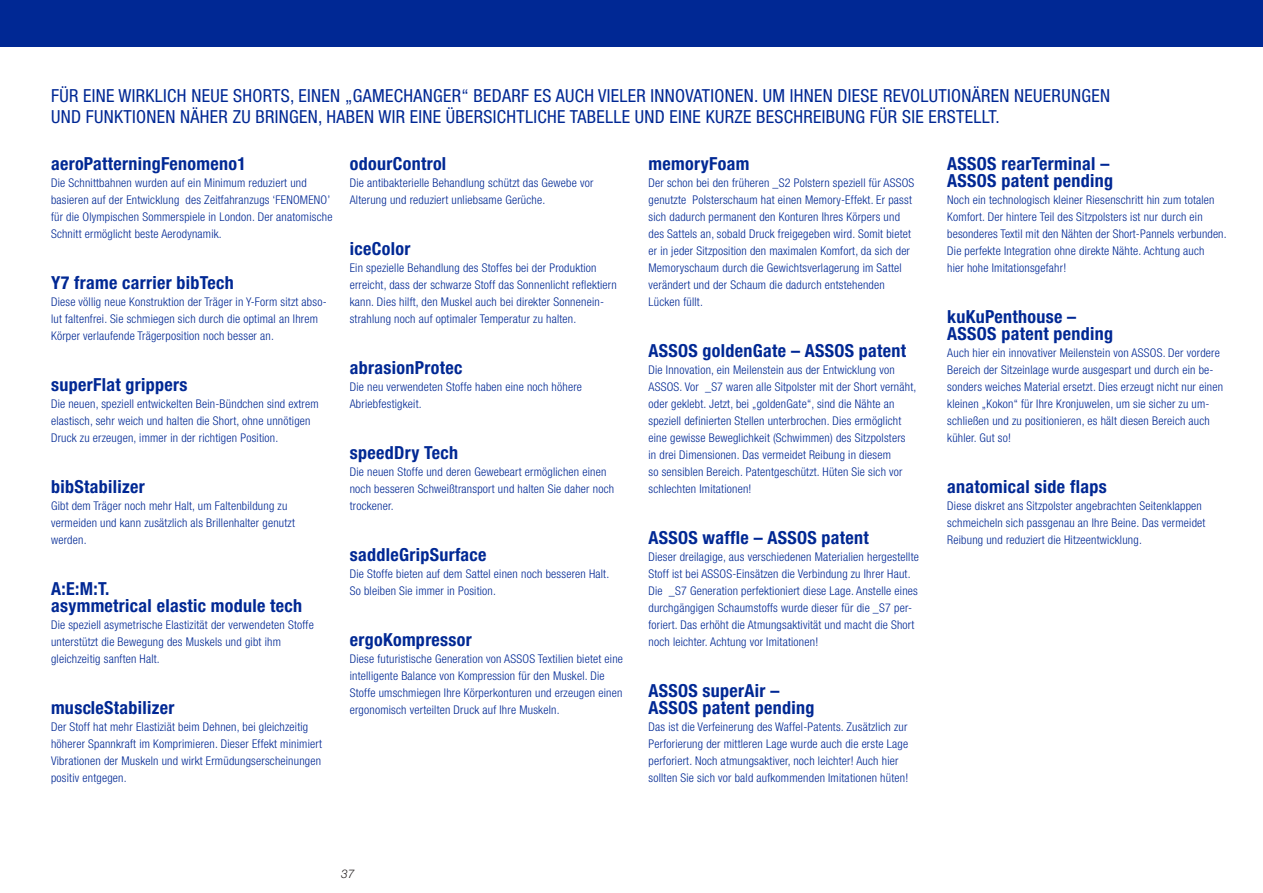
<style>
.page{position:relative;width:1263px;height:893px;background:#fff}
.page>*{position:absolute;margin:0;border:0;box-sizing:border-box;transform-origin:0 0}
.t1{font:700 condensed 18px/17px "Helvetica Neue LT";letter-spacing:.02em;color:#002894}
.t2{font:condensed 18px/21px "Helvetica Neue LT";letter-spacing:.02em;color:#002894}
.t3{font:300 condensed 12px/17px "Helvetica Neue LT";letter-spacing:.02em;color:#002894}
.t4{font:italic 300 12px "Helvetica Neue LT";color:#231f20}
</style>
<div class="page">
<div style="left:0;top:0;width:1263px;height:47px;background:#002894"></div>
<p class="t2" style="left:51px;top:85px;width:1060px">FÜR EINE WIRKLICH NEUE SHORTS, EINEN „GAMECHANGER“ BEDARF ES AUCH VIELER INNOVATIONEN. UM IHNEN DIESE REVOLUTIONÄREN NEUERUNGEN<br>UND FUNKTIONEN NÄHER ZU BRINGEN, HABEN WIR EINE ÜBERSICHTLICHE TABELLE UND EINE KURZE BESCHREIBUNG FÜR SIE ERSTELLT.</p>
<h1 class="t1" style="left:51px;top:155px;width:197px">aeroPatterningFenomeno1</h1>
<p class="t3" style="left:51px;top:174px;width:283px">Die Schnittbahnen wurden auf ein Minimum reduziert und basieren auf der Entwicklung des Zeitfahranzugs ‘FENOMENO’ für die Olympischen Sommerspiele in London. Der anatomische Schnitt ermöglicht beste Aerodynamik.</p>
<h1 class="t1" style="left:51px;top:274px;width:184px">Y7 frame carrier bibTech</h1>
<p class="t3" style="left:51px;top:293px;width:277px">Diese völlig neue Konstruktion der Träger in Y-Form sitzt abso&shy;lut faltenfrei. Sie schmiegen sich durch die optimal an Ihrem<br>Körper verlaufende Trägerposition noch besser an.</p>
<h1 class="t1" style="left:51px;top:376px;width:138px">superFlat grippers</h1>
<p class="t3" style="left:51px;top:395px;width:269px">Die neuen, speziell entwickelten Bein-Bündchen sind extrem elastisch, sehr weich und halten die Short, ohne unnötigen<br>Druck zu erzeugen, immer in der richtigen Position.</p>
<h1 class="t1" style="left:51px;top:478px;width:95px">bibStabilizer</h1>
<p class="t3" style="left:51px;top:497px;width:245px">Gibt dem Träger noch mehr Halt, um Faltenbildung zu vermeiden und kann zusätzlich als Brillenhalter genutzt werden.</p>
<h1 class="t1" style="left:51px;top:580px;width:253px">A:E:M:T.<br>asymmetrical elastic module tech</h1>
<p class="t3" style="left:51px;top:617px;width:264px">Die speziell asymetrische Elastizität der verwendeten Stoffe unterstützt die Bewegung des Muskels und gibt ihm gleichzeitig sanften Halt.</p>
<h1 class="t1" style="left:51px;top:699px;width:125px">muscleStabilizer</h1>
<p class="t3" style="left:51px;top:719px;width:272px">Der Stoff hat mehr Elastiziät beim Dehnen, bei gleichzeitig höherer Spannkraft im Komprimieren. Dieser Effekt minimiert Vibrationen der Muskeln und wirkt Ermüdungserscheinungen positiv entgegen.</p>
<h1 class="t1" style="left:350px;top:155px;width:98px">odourControl</h1>
<p class="t3" style="left:350px;top:174px;width:245px">Die antibakterielle Behandlung schützt das Gewebe vor<br>Alterung und reduziert unliebsame Gerüche.</p>
<h1 class="t1" style="left:350px;top:240px;width:62px">iceColor</h1>
<p class="t3" style="left:350px;top:259px;width:269px">Ein spezielle Behandlung des Stoffes bei der Produktion erreicht, dass der schwarze Stoff das Sonnenlicht reflektiern kann. Dies hilft, den Muskel auch bei direkter Sonnenein&shy;strahlung noch auf optimaler Temperatur zu halten.</p>
<h1 class="t1" style="left:350px;top:359px;width:114px">abrasionProtec</h1>
<p class="t3" style="left:350px;top:378px;width:234px">Die neu verwendeten Stoffe haben eine noch höhere<br>Abriebfestigkeit.</p>
<h1 class="t1" style="left:350px;top:444px;width:110px">speedDry Tech</h1>
<p class="t3" style="left:350px;top:463px;width:266px">Die neuen Stoffe und deren Gewebeart ermöglichen einen noch besseren Schweißtransport und halten Sie daher noch trockener.</p>
<h1 class="t1" style="left:350px;top:546px;width:138px">saddleGripSurface</h1>
<p class="t3" style="left:350px;top:566px;width:261px">Die Stoffe bieten auf dem Sattel einen noch besseren Halt.<br>So bleiben Sie immer in Position.</p>
<h1 class="t1" style="left:350px;top:631px;width:124px">ergoKompressor</h1>
<p class="t3" style="left:350px;top:651px;width:275px">Diese futuristische Generation von ASSOS Textilien bietet eine intelligente Balance von Kompression für den Muskel. Die Stoffe umschmiegen Ihre Körperkonturen und erzeugen einen ergonomisch verteilten Druck auf Ihre Muskeln.</p>
<h1 class="t1" style="left:947px;top:155px;width:167px">ASSOS rearTerminal –<br>ASSOS patent pending</h1>
<p class="t3" style="left:947px;top:191px;width:281px">Noch ein technologisch kleiner Riesenschritt hin zum totalen Komfort. Der hintere Teil des Sitzpolsters ist nur durch ein besonderes Textil mit den Nähten der Short-Pannels verbunden.<br>Die perfekte Integration ohne direkte Nähte. Achtung auch<br>hier hohe Imitationsgefahr!</p>
<h1 class="t1" style="left:947px;top:308px;width:167px">kuKuPenthouse –<br>ASSOS patent pending</h1>
<p class="t3" style="left:947px;top:344px;width:277px">Auch hier ein innovativer Meilenstein von ASSOS. Der vordere Bereich der Sitzeinlage wurde ausgespart und durch ein be&shy;sonders weiches Material ersetzt. Dies erzeugt nicht nur einen kleinen „Kokon“ für Ihre Kronjuwelen, um sie sicher zu um&shy;schließen und zu positionieren, es hält diesen Bereich auch kühler. Gut so!</p>
<h1 class="t1" style="left:947px;top:478px;width:161px">anatomical side flaps</h1>
<p class="t3" style="left:947px;top:497px;width:260px">Diese diskret ans Sitzpolster angebrachten Seitenklappen schmeicheln sich passgenau an Ihre Beine. Das vermeidet<br>Reibung und reduziert die Hitzeentwicklung.</p>
<h1 class="t1" style="left:648px;top:155px;width:102px">memoryFoam</h1>
<p class="t3" style="left:648px;top:174px;width:267px">Der schon bei den früheren _S2 Polstern speziell für ASSOS genutzte Polsterschaum hat einen Memory-Effekt. Er passt sich dadurch permanent den Konturen Ihres Körpers und des Sattels an, sobald Druck freigegeben wird. Somit bietet er in jeder Sitzposition den maximalen Komfort, da sich der Memoryschaum durch die Gewichtsverlagerung im Sattel verändert und der Schaum die dadurch entstehenden Lücken füllt.</p>
<h1 class="t1" style="left:648px;top:342px;width:259px">ASSOS goldenGate – ASSOS patent</h1>
<p class="t3" style="left:648px;top:361px;width:269px">Die Innovation, ein Meilenstein aus der Entwicklung von ASSOS. Vor _S7 waren alle Sitpolster mit der Short vernäht, oder geklebt. Jetzt, bei „goldenGate“, sind die Nähte an speziell definierten Stellen unterbrochen. Dies ermöglicht eine gewisse Beweglichkeit (Schwimmen) des Sitzpolsters in drei Dimensionen. Das vermeidet Reibung in diesem<br>so sensiblen Bereich. Patentgeschützt. Hüten Sie sich vor schlechten Imitationen!</p>
<h1 class="t1" style="left:648px;top:529px;width:222px">ASSOS waffle – ASSOS patent</h1>
<p class="t3" style="left:648px;top:549px;width:272px">Dieser dreilagige, aus verschiedenen Materialien hergestellte Stoff ist bei ASSOS-Einsätzen die Verbindung zu Ihrer Haut.<br>Die _S7 Generation perfektioniert diese Lage. Anstelle eines durchgängigen Schaumstoffs wurde dieser für die _S7 per - foriert. Das erhöht die Atmungsaktivität und macht die Short noch leichter. Achtung vor Imitationen!</p>
<h1 class="t1" style="left:648px;top:682px;width:167px">ASSOS superAir –<br>ASSOS patent pending</h1>
<p class="t3" style="left:648px;top:719px;width:261px">Das ist die Verfeinerung des Waffel-Patents. Zusätzlich zur Perforierung der mittleren Lage wurde auch die erste Lage perforiert. Noch atmungsaktiver, noch leichter! Auch hier sollten Sie sich vor bald aufkommenden Imitationen hüten!</p>
<p class="t4" style="left:341px;top:867px;width:15px">37</p>
</div>
